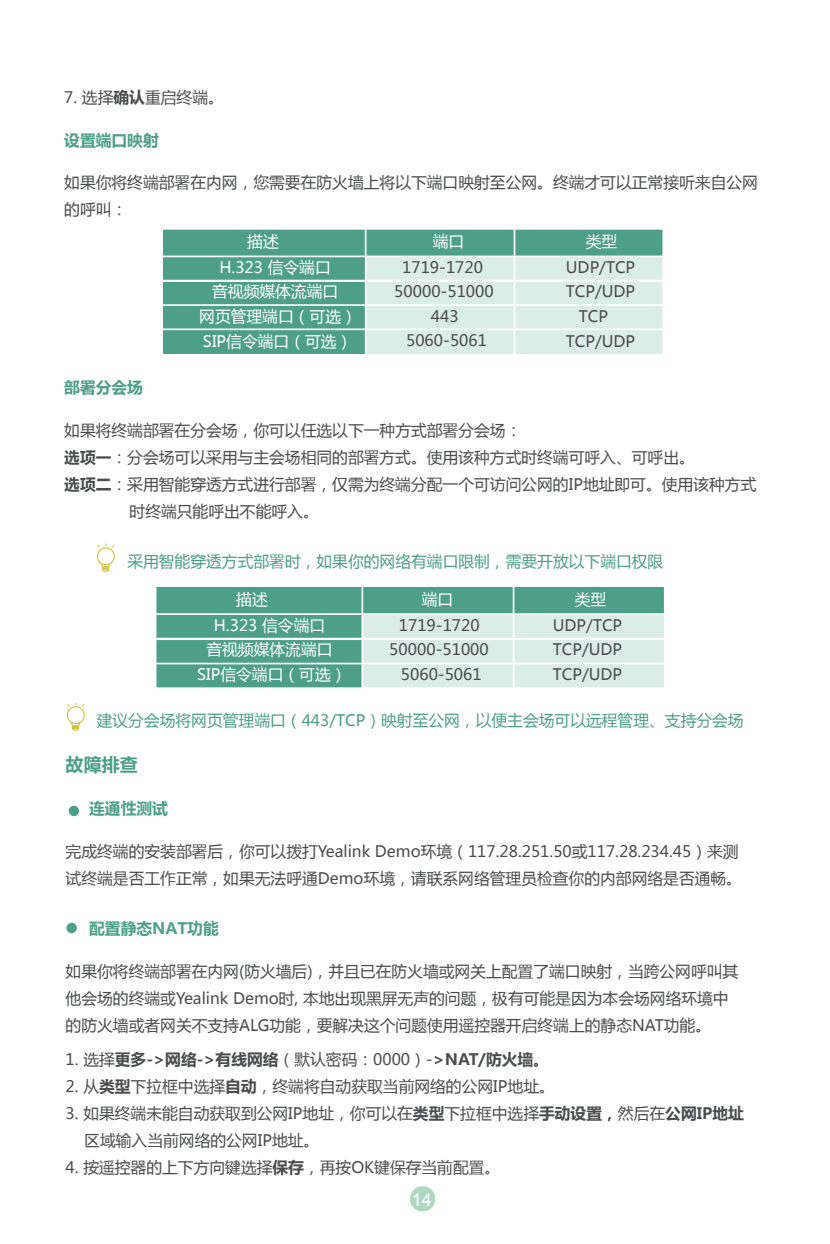
<style>
.page{position:relative;width:830px;height:1244px;background:#fff}
.page>*{position:absolute;margin:0;border:0;box-sizing:border-box;transform-origin:0 0}
.t1{font:700 18px "Microsoft Ya Hei";color:#4d9f89}
.t2{font:18px "Arial";color:#fff}
.t3{font:15.75px/27px "Microsoft Ya Hei";color:#4b4c4d}
.t4{font:15.75px "Microsoft Ya Hei";color:#4d9f89}
.t5{font:15.75px/24.3px "Microsoft Ya Hei";color:#fff;text-align:center}
.t6{font:700 15.75px "Microsoft Ya Hei";color:#4b4c4d}
.t7{font:700 15.75px "Microsoft Ya Hei";color:#4d9f89}
.s1{font-weight:700}
.s2{font-weight:400}
</style>
<div class="page">
<div style="left:97px;top:547px;width:18px;height:18px;border:1px solid #d6c13a;border-radius:50%"></div>
<svg style="left:97px;top:544px;width:9px;height:4px"></svg>
<svg style="left:100px;top:562px;width:11px;height:10px"></svg>
<div style="left:67px;top:706px;width:18px;height:18px;border:1px solid #d6c13a;border-radius:50%"></div>
<svg style="left:67px;top:702px;width:17px;height:5px"></svg>
<svg style="left:70px;top:721px;width:11px;height:10px"></svg>
<div style="left:273px;top:614px;width:391px;height:74px;background:#dcece7"></div>
<div style="left:155px;top:586px;width:509px;height:28px;background:#4d9f89"></div>
<div style="left:155px;top:614px;width:207px;height:74px;background:#4d9f89"></div>
<hr style="left:156px;top:638px;width:508px;height:2px;background:#fff">
<div style="left:155px;top:585px;width:510px;height:104px;border:2px solid #fff"></div>
<hr style="left:361px;top:587px;width:2px;height:101px;background:#fff">
<hr style="left:512px;top:587px;width:2px;height:101px;background:#fff">
<hr style="left:155px;top:613px;width:509px;height:2px;background:#fff">
<hr style="left:156px;top:663px;width:508px;height:1px;background:#fff">
<div style="left:278px;top:256px;width:385px;height:98px;background:#dcece7"></div>
<div style="left:162px;top:229px;width:501px;height:27px;background:#4d9f89"></div>
<div style="left:162px;top:256px;width:203px;height:98px;background:#4d9f89"></div>
<hr style="left:163px;top:280px;width:500px;height:2px;background:#fff">
<div style="left:161px;top:228px;width:502px;height:127px;border:2px solid #fff"></div>
<hr style="left:364px;top:229px;width:2px;height:125px;background:#fff">
<hr style="left:513px;top:229px;width:2px;height:125px;background:#fff">
<hr style="left:162px;top:256px;width:501px;height:1px;background:#fff">
<hr style="left:163px;top:304px;width:500px;height:2px;background:#fff">
<hr style="left:162px;top:328px;width:501px;height:2px;background:#fff">
<div style="left:69px;top:806px;width:10px;height:10px;background:#4d9f89;border-radius:50%"></div>
<div style="left:66px;top:923px;width:11px;height:10px;background:#4d9f89;border-radius:50%"></div>
<svg style="left:410px;top:1186px;width:25px;height:25px"></svg>
<p class="t3" style="left:64px;top:83px;width:161px">7. 选择<span class="s1">确认</span>重启终端。</p>
<p class="t7" style="left:64px;top:129px;width:96px">设置端口映射</p>
<p class="t3" style="left:64px;top:169px;width:694px">如果你将终端部署在内网，您需要在防火墙上将以下端口映射至公网。终端才可以正常接听来自公网的呼叫：</p>
<p class="t5" style="left:247px;top:229px;width:33px">描述</p>
<p class="t5" style="left:432px;top:229px;width:33px">端口</p>
<p class="t5" style="left:585px;top:229px;width:33px">类型</p>
<p class="t5" style="left:219px;top:255px;width:113px">H.323 信令端口</p>
<p class="t3" style="left:402px;top:254px;width:82px">1719-1720</p>
<p class="t3" style="left:565px;top:254px;width:71px">UDP/TCP</p>
<p class="t5" style="left:199px;top:279px;width:159px">音视频媒体流端口<br>网页管理端口（可选）</p>
<p class="t3" style="left:394px;top:279px;width:101px;line-height:24.3px;text-align:center">50000-51000<br>443</p>
<p class="t3" style="left:578px;top:279px;width:58px;line-height:24.3px;text-indent:-13px">TCP/UDP<br>TCP</p>
<p class="t5" style="left:203px;top:328px;width:151px">SIP信令端口（可选）</p>
<p class="t3" style="left:406px;top:327px;width:82px">5060-5061</p>
<p class="t3" style="left:565px;top:327px;width:71px">TCP/UDP</p>
<p class="t7" style="left:64px;top:376px;width:80px">部署分会场</p>
<p class="t3" style="left:64px;top:416px;width:458px">如果将终端部署在分会场，你可以任选以下一种方式部署分会场：</p>
<p class="t3" style="left:64px;top:443px;width:631px"><span class="s1">选项一</span>：分会场可以采用与主会场相同的部署方式。使用该种方式时终端可呼入、可呼出。</p>
<p class="t3" style="left:64px;top:470px;width:693px"><span class="s1">选项二</span>：采用智能穿透方式进行部署，仅需为终端分配一个可访问公网的IP地址即可。使用该种方式</p>
<p class="t3" style="left:129px;top:497px;width:190px">时终端只能呼出不能呼入。</p>
<p class="t4" style="left:127px;top:551px;width:537px">采用智能穿透方式部署时，如果你的网络有端口限制，需要开放以下端口权限</p>
<p class="t5" style="left:236px;top:587px;width:33px">描述</p>
<p class="t5" style="left:421px;top:587px;width:33px">端口</p>
<p class="t5" style="left:574px;top:587px;width:33px">类型</p>
<p class="t5" style="left:214px;top:612px;width:113px">H.323 信令端口</p>
<p class="t5" style="left:197px;top:661px;width:151px">SIP信令端口（可选）</p>
<p class="t5" style="left:206px;top:637px;width:127px">音视频媒体流端口</p>
<p class="t3" style="left:389px;top:612px;width:101px;line-height:24.5px;text-align:center">1719-1720<br>50000-51000</p>
<p class="t3" style="left:552px;top:611px;width:71px">UDP/TCP</p>
<p class="t3" style="left:552px;top:660px;width:71px">TCP/UDP</p>
<p class="t3" style="left:552px;top:636px;width:71px">TCP/UDP</p>
<p class="t3" style="left:400px;top:660px;width:82px">5060-5061</p>
<p class="t4" style="left:97px;top:709px;width:648px">建议分会场将网页管理端口（443/TCP）映射至公网，以便主会场可以远程管理、支持分会场</p>
<p class="t1" style="left:66px;top:752px;width:73px">故障排查</p>
<p class="t7" style="left:89px;top:797px;width:80px">连通性测试</p>
<p class="t3" style="left:66px;top:837px;width:677px">完成终端的安装部署后，你可以拨打Yealink Demo环境（117.28.251.50或117.28.234.45）来测试终端是否工作正常，如果无法呼通Demo环境，请联系网络管理员检查你的内部网络是否通畅。</p>
<p class="t7" style="left:89px;top:917px;width:131px">配置静态NAT功能</p>
<p class="t3" style="left:66px;top:957px;width:674px">如果你将终端部署在内网(防火墙后)，并且已在防火墙或网关上配置了端口映射，当跨公网呼叫其他会场的终端或Yealink Demo时, 本地出现黑屏无声的问题，极有可能是因为本会场网络环境中的防火墙或者网关不支持ALG功能，要解决这个问题使用遥控器开启终端上的静态NAT功能。</p>
<p class="t6" style="left:66px;top:1048px;width:484px"><span class="s2">1. 选择</span>更多-&gt;网络-&gt;有线网络<span class="s2">（默认密码：0000）-</span>&gt;NAT/防火墙。</p>
<p class="t3" style="left:66px;top:1072px;width:490px">2. 从<span class="s1">类型</span>下拉框中选择<span class="s1">自动</span>，终端将自动获取当前网络的公网IP地址。</p>
<p class="t3" style="left:84px;top:1099px;width:660px;text-indent:-19px">3. 如果终端未能自动获取到公网IP地址，你可以在<span class="s1">类型</span>下拉框中选择<span class="s1">手动设置，</span>然后在<span class="s1">公网IP地址</span>区域输入当前网络的公网IP地址。</p>
<p class="t3" style="left:66px;top:1153px;width:436px">4. 按遥控器的上下方向键选择<span class="s1">保存</span>，再按OK键保存当前配置。</p>
<p class="t2" style="left:411px;top:1187px;width:22px">14</p>
</div>
